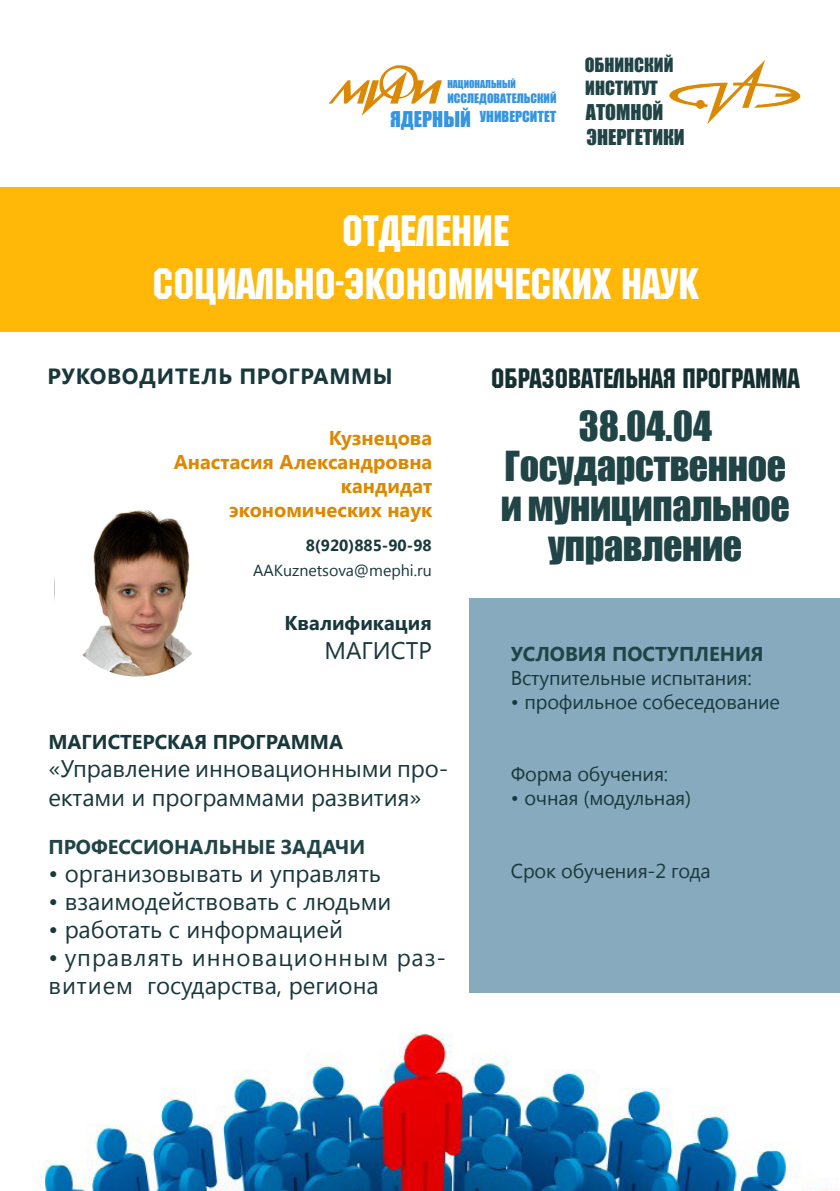
<style>
.page{position:relative;width:840px;height:1191px;background:#fff}
.page>*{position:absolute;margin:0;border:0;box-sizing:border-box;transform-origin:0 0}
.t1{font:44px/52.8px "Machine C";color:#fff;text-align:center}
.t2{font:38px/40px "Impact";letter-spacing:-.01em;color:#214446;text-align:center}
.t3{font:28px "Machine C";color:#163031}
.t4{font:24px/28.8px "Segoe UI";color:#19383b}
.t5{font:24px/28px "Segoe UI";letter-spacing:.04em;color:#19383b}
.t6{font:700 22px "Segoe UI";letter-spacing:.03em;color:#19383b}
.t7{font:20px "Segoe UI";letter-spacing:-.01em;color:#19383b}
.t8{font:700 20px/24px "Segoe UI";color:#db8905;text-align:right}
.t9{font:700 20px "Segoe UI";color:#214446}
.t10{font:700 20px "Segoe UI";color:#19383b}
.t11{font:20px/24.4px "Impact";color:#214446}
.t12{font:18px/22.6px "Impact";color:#214446}
.t13{font:16px "Segoe UI";color:#19383b}
.t14{font:700 16px "Segoe UI";color:#19383b}
.t15{font:14px "Impact";color:#3595df}
.t16{font:12px "Impact";color:#3595df}
.t17{font:10px "Impact";color:#3595df}
.s1{font-size:20px}
</style>
<div class="page">
<div style="left:469px;top:598px;width:370px;height:394px;background:#87aabe"></div>
<div style="left:0;top:187px;width:839px;height:145px;background:#ffb808"></div>
<svg style="left:328px;top:65px;width:113px;height:51px"></svg>
<svg style="left:669px;top:60px;width:132px;height:64px"></svg>
<img style="left:54px;top:509px;width:139px;height:167px">
<img style="left:32px;top:1033px;width:801px;height:158px">
<p class="t17" style="left:447px;top:76px;width:70px">НАЦИОНАЛЬНЫЙ</p>
<p class="t16" style="left:447px;top:89px;width:111px">ИССЛЕДОВАТЕЛЬСКИЙ</p>
<p class="t15" style="left:390px;top:105px;width:168px"><span class="s1">ЯДЕРНЫЙ</span> УНИВЕРСИТЕТ</p>
<p class="t12" style="left:584px;top:53px;width:90px">ОБНИНСКИЙ<br>ИНСТИТУТ</p>
<p class="t11" style="left:585px;top:100px;width:100px">АТОМНОЙ<br>ЭНЕРГЕТИКИ</p>
<h1 class="t1" style="left:152px;top:202px;width:547px">Отделение социально-экономических наук</h1>
<p class="t6" style="left:47px;top:361px;width:346px">РУКОВОДИТЕЛЬ ПРОГРАММЫ</p>
<p class="t3" style="left:491px;top:362px;width:310px">ОБРАЗОВАТЕЛЬНАЯ ПРОГРАММА</p>
<p class="t8" style="left:174px;top:425px;width:260px">Кузнецова<br>Анастасия Александровна кандидат<br>экономических наук</p>
<p class="t14" style="left:305px;top:534px;width:127px">8(920)885-90-98</p>
<p class="t13" style="left:253px;top:559px;width:180px">AAKuznetsova@mephi.ru</p>
<h2 class="t2" style="left:500px;top:405px;width:290px">38.04.04<br>Государственное и муниципальное управление</h2>
<p class="t10" style="left:284px;top:609px;width:149px">Квалификация</p>
<p class="t4" style="left:324px;top:635px;width:109px">МАГИСТР</p>
<p class="t9" style="left:510px;top:640px;width:254px">УСЛОВИЯ ПОСТУПЛЕНИЯ</p>
<p class="t7" style="left:510px;top:664px;width:242px">Вступительные испытания:</p>
<p class="t7" style="left:510px;top:688px;width:270px">• профильное собеседование</p>
<p class="t10" style="left:48px;top:727px;width:296px">МАГИСТЕРСКАЯ ПРОГРАММА</p>
<p class="t4" style="left:48px;top:753px;width:401px">«Управление инновационными про&shy;ектами и программами развития»</p>
<p class="t9" style="left:48px;top:832px;width:318px">ПРОФЕССИОНАЛЬНЫЕ ЗАДАЧИ</p>
<p class="t4" style="left:48px;top:858px;width:334px">• организовывать и управлять</p>
<p class="t4" style="left:48px;top:886px;width:344px">• взаимодействовать с людьми</p>
<p class="t4" style="left:48px;top:914px;width:296px">• работать с информацией</p>
<p class="t5" style="left:48px;top:942px;width:399px">• управлять инновационным раз&shy;витием государства, региона</p>
<p class="t7" style="left:510px;top:760px;width:159px">Форма обучения:</p>
<p class="t7" style="left:510px;top:784px;width:182px">• очная (модульная)</p>
<p class="t7" style="left:510px;top:856px;width:201px">Срок обучения-2 года</p>
</div>
